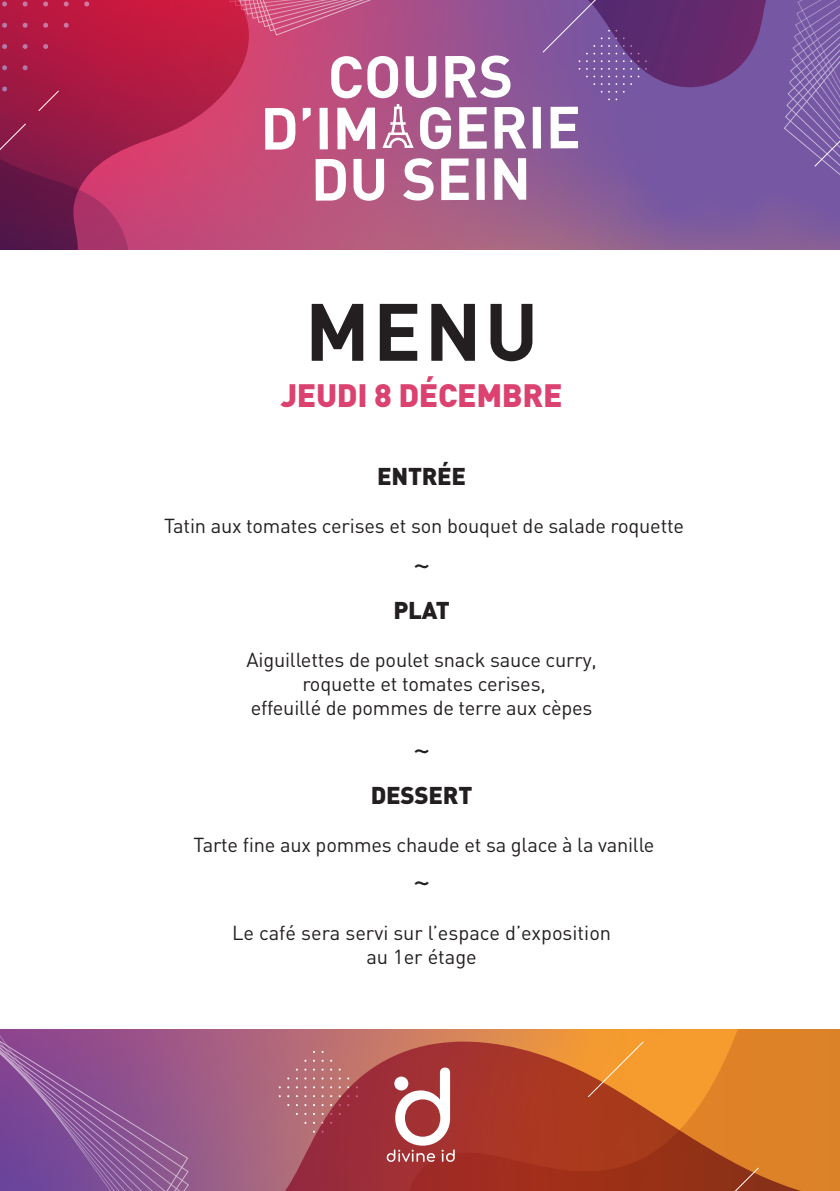
<style>
.page{position:relative;width:840px;height:1191px;background:#fff}
.page>*{position:absolute;margin:0;border:0;box-sizing:border-box;transform-origin:0 0}
.t1{font:700 79.8px "DIN";color:#231f20}
.t2{font:700 58.4px/51.2px "DIN";letter-spacing:-.005em;color:#fff;text-align:center}
.t3{font:900 32px "DIN";letter-spacing:-.01em;color:#db426f}
.t4{font:32px "DIN";color:#231f20}
.t5{font:900 24px "DIN";letter-spacing:-.01em;color:#231f20}
.t6{font:20px/24px "DIN";letter-spacing:-.01em;color:#231f20;text-align:center}
</style>
<div class="page">
<svg style="left:0;top:0;width:176px;height:249px;background:#b6224c"></svg>
<svg style="left:38px;top:90px;width:21px;height:21px"></svg>
<svg style="left:0;top:123px;width:129px;height:126px;background:#892151"></svg>
<svg style="left:176px;top:0;width:663px;height:249px;background:#995089"></svg>
<svg style="left:382px;top:104px;width:31px;height:44px"></svg>
<svg style="left:192px;top:1041px;width:93px;height:150px;background:#a46382"></svg>
<svg style="left:285px;top:1029px;width:554px;height:162px;background:#be5b32"></svg>
<svg style="left:0;top:1029px;width:192px;height:162px;background:#8b5394"></svg>
<svg style="left:691px;top:1167px;width:67px;height:24px;background:#92371c"></svg>
<svg style="left:587px;top:1040px;width:57px;height:57px;background:#ea8f30"></svg>
<svg style="left:386px;top:1067px;width:68px;height:94px"></svg>
<h2 class="t2" style="left:260px;top:49px;width:322px">COURS<br>D’IM GERIE<br>DU SEIN</h2>
<h1 class="t1" style="left:305px;top:280px;width:234px">MENU</h1>
<h3 class="t3" style="left:280px;top:374px;width:283px">JEUDI 8 DÉCEMBRE</h3>
<p class="t5" style="left:377px;top:460px;width:91px">ENTRÉE</p>
<p class="t6" style="left:164px;top:514px;width:521px">Tatin aux tomates cerises et son bouquet de salade roquette</p>
<h3 class="t4" style="left:413px;top:544px;width:19px">~</h3>
<p class="t5" style="left:393px;top:594px;width:58px">PLAT</p>
<p class="t6" style="left:246px;top:648px;width:351px">Aiguillettes de poulet snack sauce curry, roquette et tomates cerises,<br>effeuillé de pommes de terre aux cèpes</p>
<h3 class="t4" style="left:413px;top:728px;width:19px">~</h3>
<p class="t5" style="left:370px;top:778px;width:103px">DESSERT</p>
<p class="t6" style="left:193px;top:832px;width:462px">Tarte fine aux pommes chaude et sa glace à la vanille</p>
<h3 class="t4" style="left:413px;top:860px;width:19px">~</h3>
<p class="t6" style="left:232px;top:920px;width:380px">Le café sera servi sur l’espace d’exposition au 1er étage</p>
</div>
